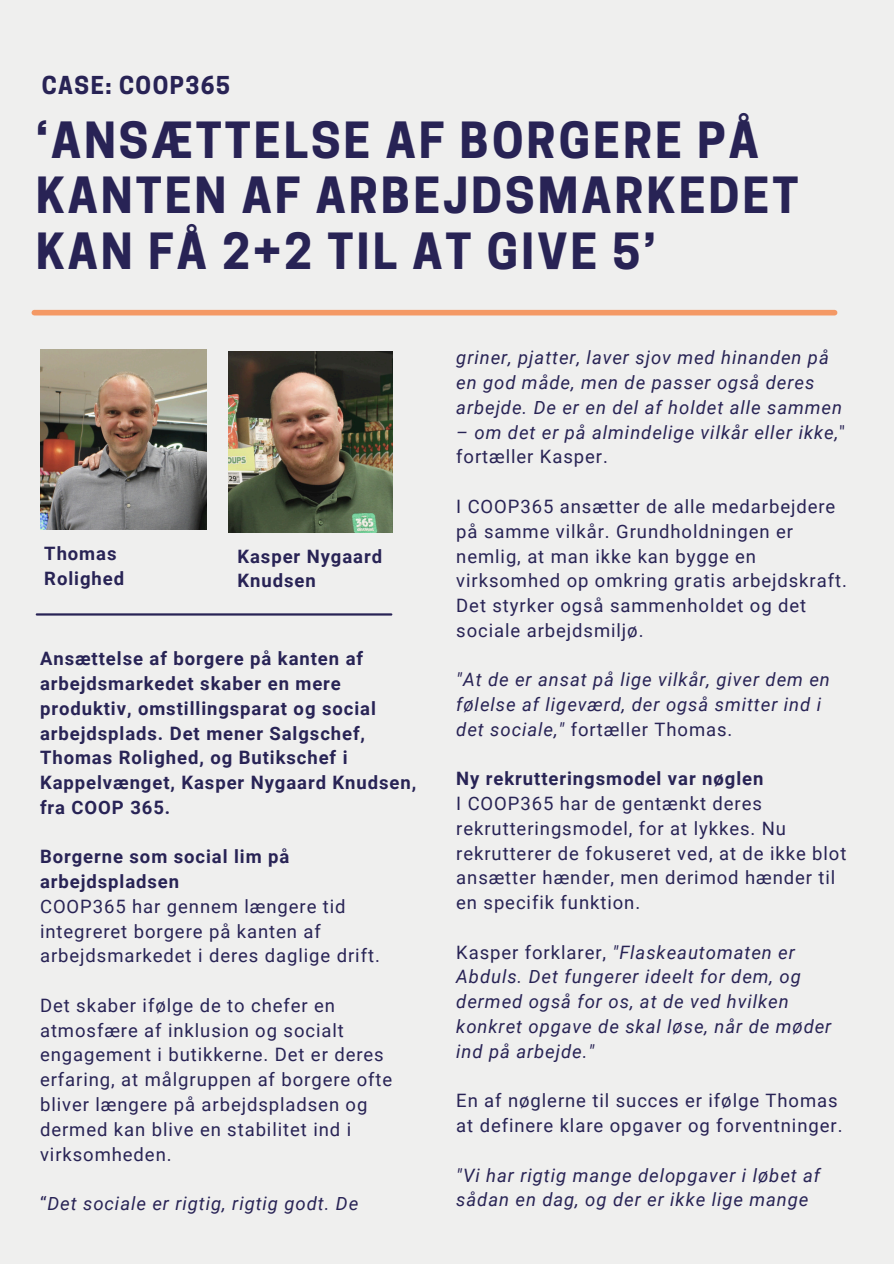
<style>
.page{position:relative;width:894px;height:1264px;background:#fff}
.page>*{position:absolute;margin:0;border:0;box-sizing:border-box;transform-origin:0 0}
.t1{font:700 46.8px/55.2px "Cooper Hewitt";letter-spacing:.065em;color:#282355}
.t2{font:700 23.1px "Cooper Hewitt";letter-spacing:.065em;color:#282355}
.t3{font:18.45px/24.8px "Roboto";letter-spacing:.05em;color:#282355}
.t4{font:italic 18.45px/24.8px "Roboto";letter-spacing:.05em;color:#282355}
.t5{font:700 18.45px/24.8px "Roboto";letter-spacing:.05em;color:#282355}
.s1{font-style:normal}
</style>
<div class="page">
<div style="left:0;top:0;width:893px;height:1263px;background:#efefee"></div>
<img style="left:229px;top:351px;width:163px;height:181px">
<img style="left:40px;top:349px;width:167px;height:180px">
<hr style="left:37px;top:613px;width:354px;height:2px;background:#282355">
<div style="left:34px;top:310px;width:800px;height:5px;background:#f49965"></div>
<h1 class="t2" style="left:42px;top:76px;width:190px">CASE: COOP365</h1>
<h2 class="t1" style="left:36px;top:119px;width:764px">‘ANSÆTTELSE AF BORGERE PÅ<br>KANTEN AF ARBEJDSMARKEDET<br>KAN FÅ 2+2 TIL AT GIVE 5’</h2>
<p class="t5" style="left:44px;top:541px;width:81px">Thomas<br>Rolighed</p>
<p class="t5" style="left:237px;top:544px;width:146px">Kasper Nygaard<br>Knudsen</p>
<p class="t5" style="left:40px;top:646px;width:377px">Ansættelse af borgere på kanten af arbejdsmarkedet skaber en mere produktiv, omstillingsparat og social arbejdsplads. Det mener Salgschef,<br>Thomas Rolighed, og Butikschef i<br>Kappelvænget, Kasper Nygaard Knudsen, fra COOP 365.</p>
<p class="t5" style="left:40px;top:844px;width:251px">Borgerne som social lim på arbejdspladsen</p>
<h3 class="t3" style="left:40px;top:894px;width:341px">COOP365 har gennem længere tid integreret borgere på kanten af arbejdsmarkedet i deres daglige drift.</h3>
<p class="t3" style="left:40px;top:993px;width:353px">Det skaber ifølge de to chefer en atmosfære af inklusion og socialt engagement i butikkerne. Det er deres erfaring, at målgruppen af borgere ofte bliver længere på arbejdspladsen og dermed kan blive en stabilitet ind i virksomheden.</p>
<h3 class="t4" style="left:40px;top:1191px;width:320px"><span class="s1">“</span>Det sociale er rigtig, rigtig godt. De</h3>
<h3 class="t4" style="left:456px;top:346px;width:374px">griner, pjatter, laver sjov med hinanden på</h3>
<p class="t4" style="left:456px;top:370px;width:387px">en god måde, men de passer også deres arbejde. De er en del af holdet alle sammen</p>
<p class="t4" style="left:456px;top:420px;width:390px">– om det er på almindelige vilkår eller ikke,<span class="s1">" fortæller Kasper.</span></p>
<p class="t3" style="left:456px;top:494px;width:392px">I COOP365 ansætter de alle medarbejdere på samme vilkår. Grundholdningen er nemlig, at man ikke kan bygge en virksomhed op omkring gratis arbejdskraft.<br>Det styrker også sammenholdet og det sociale arbejdsmiljø.</p>
<p class="t4" style="left:456px;top:667px;width:375px">"At de er ansat på lige vilkår, giver dem en følelse af ligeværd, der også smitter ind i det sociale," <span class="s1">fortæller Thomas.</span></p>
<p class="t5" style="left:456px;top:766px;width:308px">Ny rekrutteringsmodel var nøglen</p>
<p class="t3" style="left:456px;top:791px;width:391px">I COOP365 har de gentænkt deres rekrutteringsmodel, for at lykkes. Nu rekrutterer de fokuseret ved, at de ikke blot ansætter hænder, men derimod hænder til en specifik funktion.</p>
<p class="t4" style="left:456px;top:940px;width:376px"><span class="s1">Kasper forklarer,</span> "Flaskeautomaten er Abduls. Det fungerer ideelt for dem, og dermed også for os, at de ved hvilken konkret opgave de skal løse, når de møder ind på arbejde."</p>
<p class="t3" style="left:456px;top:1088px;width:387px">En af nøglerne til succes er ifølge Thomas at definere klare opgaver og forventninger.</p>
<p class="t4" style="left:456px;top:1162px;width:365px">"Vi har rigtig mange delopgaver i løbet af sådan en dag, og der er ikke lige mange</p>
</div>
